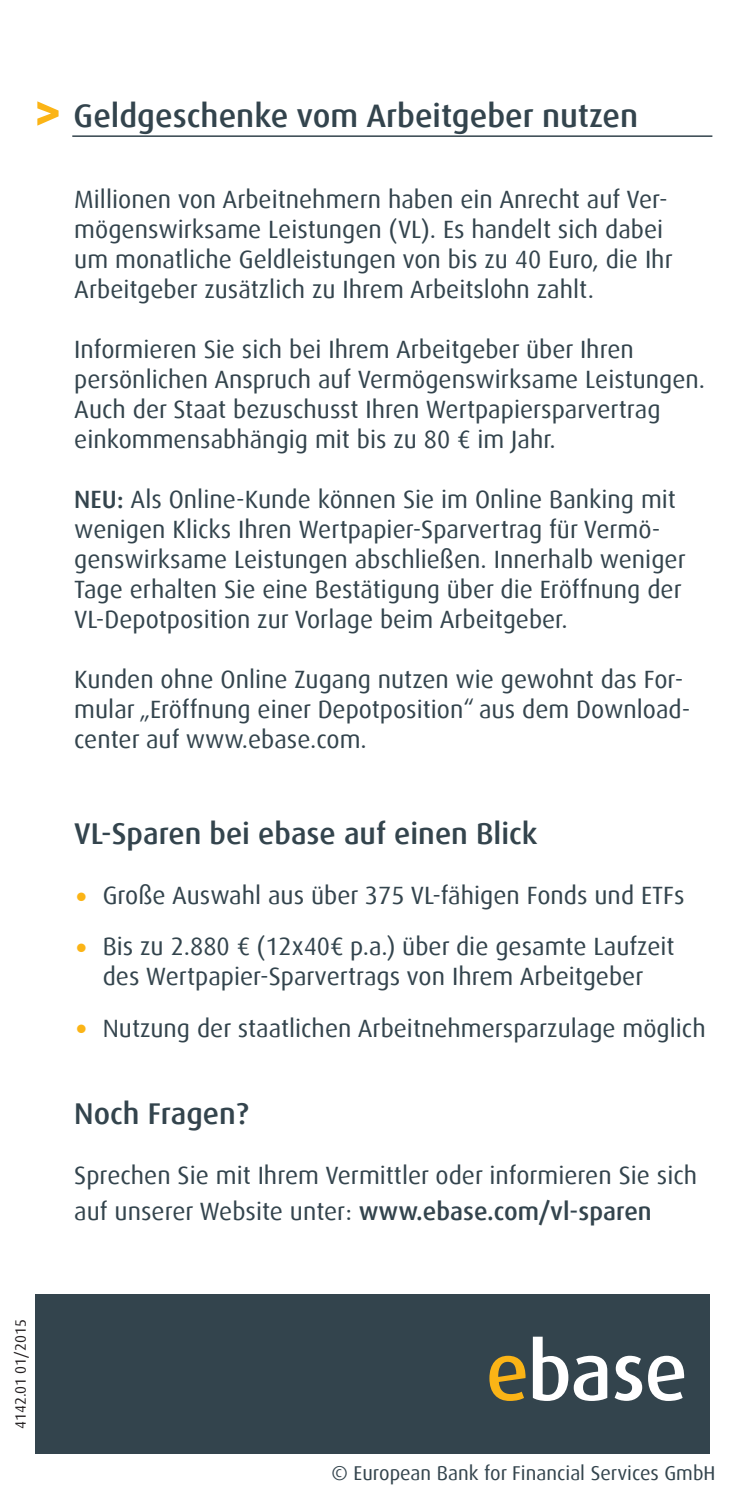
<style>
.page{position:relative;width:745px;height:1489px;background:#fff}
.page>*{position:absolute;margin:0;border:0;box-sizing:border-box;transform-origin:0 0}
.t1{font:500 32.5px "Dax";color:#33444d}
.t2{font:500 30px "Dax";color:#33444d}
.t3{font:25px/30px "Dax";color:#33444d}
.t4{font:20px "Dax";color:#33444d}
.t5{font:15px "Dax";color:#231f20}
.s1{font-weight:500}
.s2{font-size:45px;color:#fbb416}
</style>
<div class="page">
<hr style="left:72px;top:135px;width:640px;height:2px;background:#33444d">
<svg style="left:37px;top:101px;width:21px;height:25px"></svg>
<div style="left:35px;top:1293px;width:674px;height:160px;background:#33444d"></div>
<svg style="left:489px;top:1355px;width:36px;height:45px"></svg>
<svg style="left:532px;top:1336px;width:75px;height:64px"></svg>
<svg style="left:614px;top:1355px;width:27px;height:45px"></svg>
<svg style="left:648px;top:1355px;width:36px;height:45px"></svg>
<p class="t5" style="left:12px;top:1428px;width:111px;rotate:-90deg">4142.01 01/2015</p>
<h1 class="t1" style="left:74px;top:97px;width:565px">Geldgeschenke vom Arbeitgeber nutzen</h1>
<p class="t3" style="left:74px;top:184px;width:599px">Millionen von Arbeitnehmern haben ein Anrecht auf Ver&shy;mögenswirksame Leistungen (VL). Es handelt sich dabei um monatliche Geldleistungen von bis zu 40 Euro, die Ihr Arbeitgeber zusätzlich zu Ihrem Arbeitslohn zahlt.</p>
<p class="t3" style="left:74px;top:334px;width:632px">Informieren Sie sich bei Ihrem Arbeitgeber über Ihren persönlichen Anspruch auf Vermögenswirksame Leistungen.<br>Auch der Staat bezuschusst Ihren Wertpapiersparvertrag einkommensabhängig mit bis zu 80 € im Jahr.</p>
<p class="t3" style="left:74px;top:484px;width:612px"><span class="s1">NEU:</span> Als Online-Kunde können Sie im Online Banking mit wenigen Klicks Ihren Wertpapier-Sparvertrag für Vermö&shy;genswirksame Leistungen abschließen. Innerhalb weniger Tage erhalten Sie eine Bestätigung über die Eröffnung der VL-Depotposition zur Vorlage beim Arbeitgeber.</p>
<p class="t3" style="left:74px;top:664px;width:617px">Kunden ohne Online Zugang nutzen wie gewohnt das For&shy;mular „Eröffnung einer Depotposition“ aus dem Download&shy;center auf www.ebase.com.</p>
<p class="t2" style="left:74px;top:816px;width:464px">VL-Sparen bei ebase auf einen Blick</p>
<p class="t3" style="left:74px;top:880px;width:611px"><span class="s2">•</span> Große Auswahl aus über 375 VL-fähigen Fonds und ETFs</p>
<p class="t3" style="left:74px;top:931px;width:601px;text-align:center"><span class="s2">•</span> Bis zu 2.880 € (12x40€ p.a.) über die gesamte Laufzeit des Wertpapier-Sparvertrags von Ihrem Arbeitgeber</p>
<p class="t3" style="left:74px;top:1013px;width:632px"><span class="s2">•</span> Nutzung der staatlichen Arbeitnehmersparzulage möglich</p>
<p class="t2" style="left:74px;top:1096px;width:176px">Noch Fragen?</p>
<p class="t3" style="left:74px;top:1157px;width:624px;line-height:36px">Sprechen Sie mit Ihrem Vermittler oder informieren Sie sich auf unserer Website unter: <span class="s1">www.ebase.com/vl-sparen</span></p>
<p class="t4" style="left:331px;top:1461px;width:385px">© European Bank for Financial Services GmbH</p>
</div>
